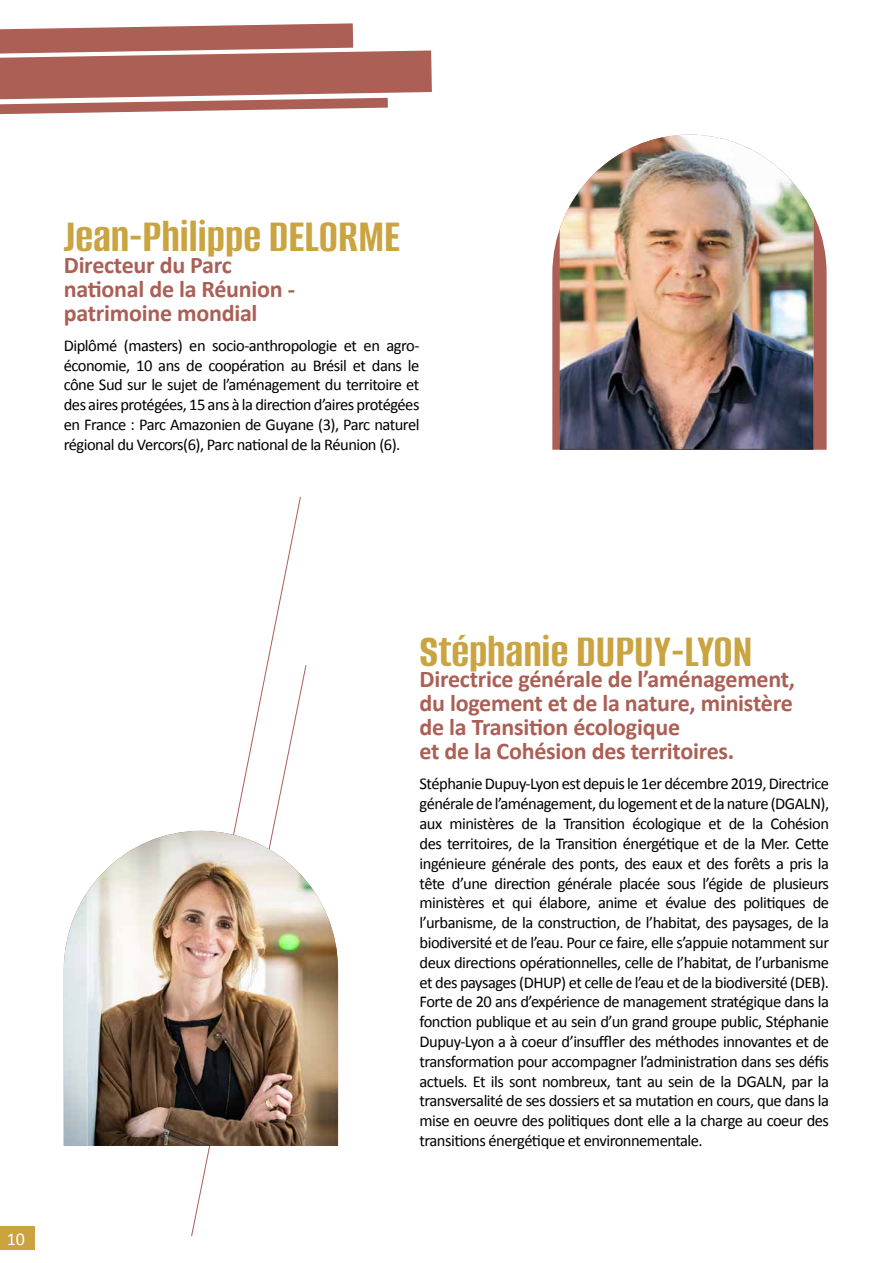
<style>
.page{position:relative;width:893px;height:1263px;background:#fff}
.page>*{position:absolute;margin:0;border:0;box-sizing:border-box;transform-origin:0 0}
.t1{font:700 48px "Alumni Sans";color:#c9a441}
.t2{font:700 24px "Calibri";letter-spacing:-.01em;color:#ab5f55}
.t3{font:18px "Calibri";color:#fff}
.t4{font:16.5px/19.8px "Calibri";letter-spacing:-.03em;color:#000;text-align:justify}
</style>
<div class="page">
<div style="left:0;top:1226px;width:34px;height:24px;background:#c9a441"></div>
<svg style="left:266px;top:496px;width:35px;height:169px"></svg>
<svg style="left:191px;top:665px;width:115px;height:571px"></svg>
<svg style="left:0;top:23px;width:432px;height:91px"></svg>
<svg style="left:552px;top:215px;width:275px;height:235px;background:#b5746b"></svg>
<img style="left:560px;top:135px;width:254px;height:315px">
<img style="left:64px;top:831px;width:274px;height:315px">
<p class="t1" style="left:64px;top:213px;width:338px">Jean-Philippe DELORME</p>
<p class="t2" style="left:64px;top:249px;width:170px">Directeur du Parc</p>
<p class="t2" style="left:64px;top:273px;width:233px">national de la Réunion -</p>
<p class="t2" style="left:64px;top:297px;width:195px">patrimoine mondial</p>
<p class="t4" style="left:64px;top:335px;width:357px">Diplômé (masters) en socio-anthropologie et en agro&shy;économie, 10 ans de coopération au Brésil et dans le cône Sud sur le sujet de l’aménagement du territoire et des aires protégées, 15 ans à la direction d’aires protégées en France : Parc Amazonien de Guyane (3), Parc naturel régional du Vercors(6), Parc national de la Réunion (6).</p>
<p class="t3" style="left:7px;top:1227px;width:20px">10</p>
<p class="t1" style="left:420px;top:627px;width:334px">Stéphanie DUPUY-LYON</p>
<p class="t2" style="left:420px;top:664px;width:377px">Directrice générale de l’aménagement,</p>
<p class="t2" style="left:420px;top:688px;width:375px">du logement et de la nature, ministère</p>
<p class="t2" style="left:420px;top:712px;width:262px">de la Transition écologique</p>
<p class="t2" style="left:420px;top:736px;width:316px">et de la Cohésion des territoires.</p>
<p class="t4" style="left:420px;top:774px;width:411px">Stéphanie Dupuy-Lyon est depuis le 1er décembre 2019, Directrice générale de l’aménagement, du logement et de la nature (DGALN), aux ministères de la Transition écologique et de la Cohésion des territoires, de la Transition énergétique et de la Mer. Cette ingénieure générale des ponts, des eaux et des forêts a pris la tête d’une direction générale placée sous l’égide de plusieurs ministères et qui élabore, anime et évalue des politiques de l’urbanisme, de la construction, de l’habitat, des paysages, de la biodiversité et de l’eau. Pour ce faire, elle s’appuie notamment sur deux directions opérationnelles, celle de l’habitat, de l’urbanisme et des paysages (DHUP) et celle de l’eau et de la biodiversité (DEB).<br>Forte de 20 ans d’expérience de management stratégique dans la fonction publique et au sein d’un grand groupe public, Stéphanie Dupuy-Lyon a à coeur d’insuffler des méthodes innovantes et de transformation pour accompagner l’administration dans ses défis actuels. Et ils sont nombreux, tant au sein de la DGALN, par la transversalité de ses dossiers et sa mutation en cours, que dans la mise en oeuvre des politiques dont elle a la charge au coeur des transitions énergétique et environnementale.</p>
</div>
